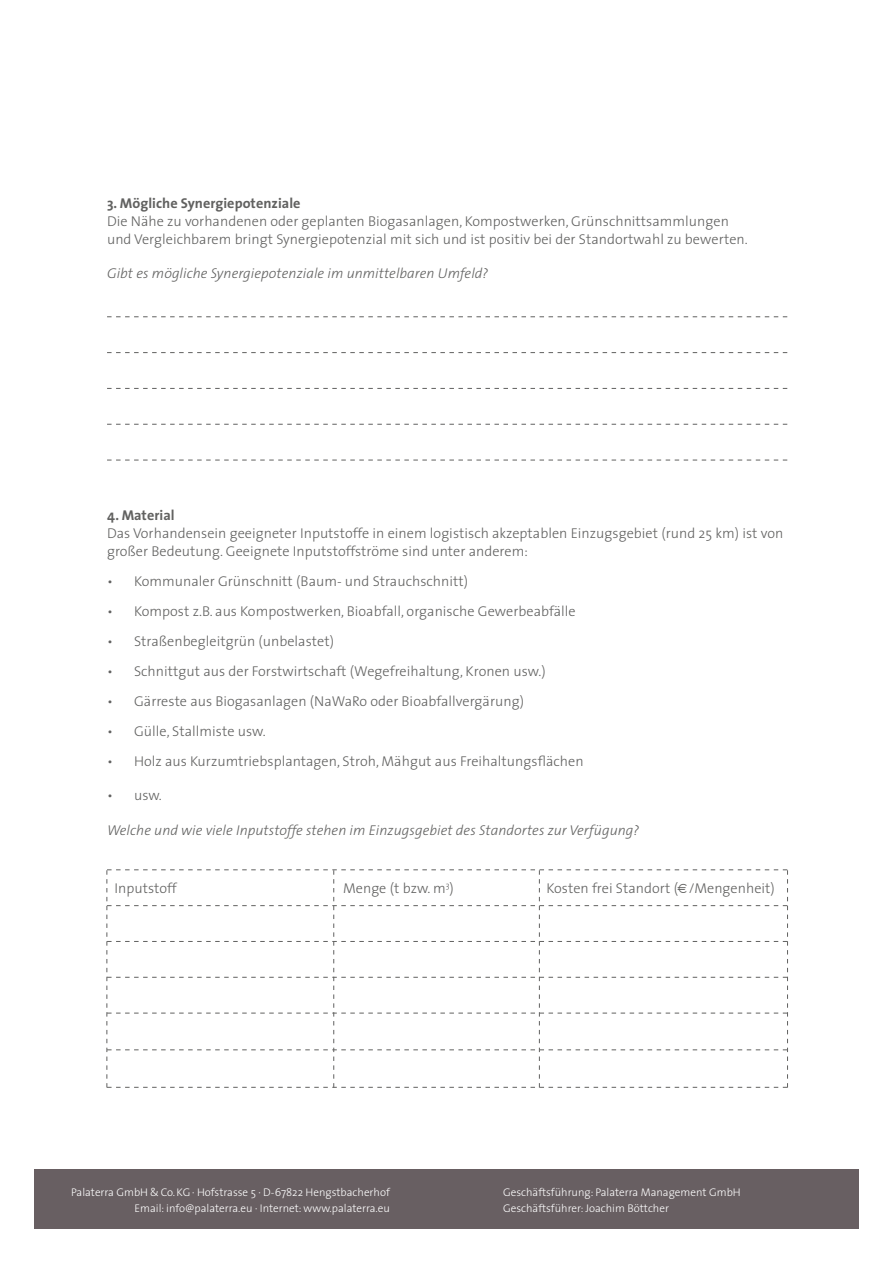
<style>
.page{position:relative;width:893px;height:1263px;background:#fff}
.page>*{position:absolute;margin:0;border:0;box-sizing:border-box;transform-origin:0 0}
.t1{font:300 14.25px/18px "The Sans";letter-spacing:.005em;color:#616160}
.t2{font:italic 300 14.25px "The Sans";letter-spacing:.005em;color:#616160}
.t3{font:700 14.25px "The Sans";letter-spacing:.005em;color:#616160}
.t4{font:300 11.1px/16px "The Sans";color:#fff}
</style>
<div class="page">
<div style="left:35px;top:1170px;width:824px;height:59px;background:#685f62"></div>
<svg style="left:107px;top:316px;width:680px;height:1px"></svg>
<svg style="left:107px;top:352px;width:680px;height:1px"></svg>
<svg style="left:107px;top:388px;width:680px;height:1px"></svg>
<svg style="left:107px;top:424px;width:680px;height:1px"></svg>
<svg style="left:107px;top:460px;width:680px;height:1px"></svg>
<svg style="left:107px;top:869px;width:681px;height:219px"></svg>
<p class="t3" style="left:107px;top:191px;width:195px">3. Mögliche Synergiepotenziale</p>
<p class="t1" style="left:107px;top:211px;width:642px">Die Nähe zu vorhandenen oder geplanten Biogasanlagen, Kompostwerken, Grünschnittsammlungen und Vergleichbarem bringt Synergiepotenzial mit sich und ist positiv bei der Standortwahl zu bewerten.</p>
<p class="t2" style="left:107px;top:261px;width:383px">Gibt es mögliche Synergiepotenziale im unmittelbaren Umfeld?</p>
<p class="t3" style="left:107px;top:503px;width:69px">4. Material</p>
<p class="t1" style="left:107px;top:523px;width:678px">Das Vorhandensein geeigneter Inputstoffe in einem logistisch akzeptablen Einzugsgebiet (rund 25 km) ist von großer Bedeutung. Geeignete Inputstoffströme sind unter anderem:</p>
<p class="t1" style="left:107px;top:571px;width:362px">• Kommunaler Grünschnitt (Baum- und Strauchschnitt)</p>
<p class="t1" style="left:107px;top:601px;width:470px">• Kompost z.B. aus Kompostwerken, Bioabfall, organische Gewerbeabfälle</p>
<p class="t1" style="left:107px;top:631px;width:228px">• Straßenbegleitgrün (unbelastet)</p>
<p class="t1" style="left:107px;top:661px;width:440px">• Schnittgut aus der Forstwirtschaft (Wegefreihaltung, Kronen usw.)</p>
<p class="t1" style="left:107px;top:691px;width:418px">• Gärreste aus Biogasanlagen (NaWaRo oder Bioabfallvergärung)</p>
<p class="t1" style="left:107px;top:721px;width:160px">• Gülle, Stallmiste usw.</p>
<p class="t1" style="left:107px;top:751px;width:478px">• Holz aus Kurzumtriebsplantagen, Stroh, Mähgut aus Freihaltungsflächen</p>
<p class="t1" style="left:107px;top:786px;width:56px">• usw.</p>
<p class="t2" style="left:107px;top:818px;width:534px">Welche und wie viele Inputstoffe stehen im Einzugsgebiet des Standortes zur Verfügung?</p>
<p class="t1" style="left:114px;top:878px;width:64px">Inputstoff</p>
<p class="t1" style="left:343px;top:878px;width:112px">Menge (t bzw. m<sup>3</sup>)</p>
<p class="t1" style="left:546px;top:878px;width:230px">Kosten frei Standort ( /Mengenheit)</p>
<p class="t4" style="left:71px;top:1183px;width:320px;text-align:right">Palaterra GmbH &amp; Co.KG · Hofstrasse 5 · D-67822 Hengstbacherhof<br>Email: info@palaterra.eu · Internet: www.palaterra.eu</p>
<p class="t4" style="left:503px;top:1183px;width:239px">Geschäftsführung: Palaterra Management GmbH<br>Geschäftsführer: Joachim Böttcher</p>
</div>
